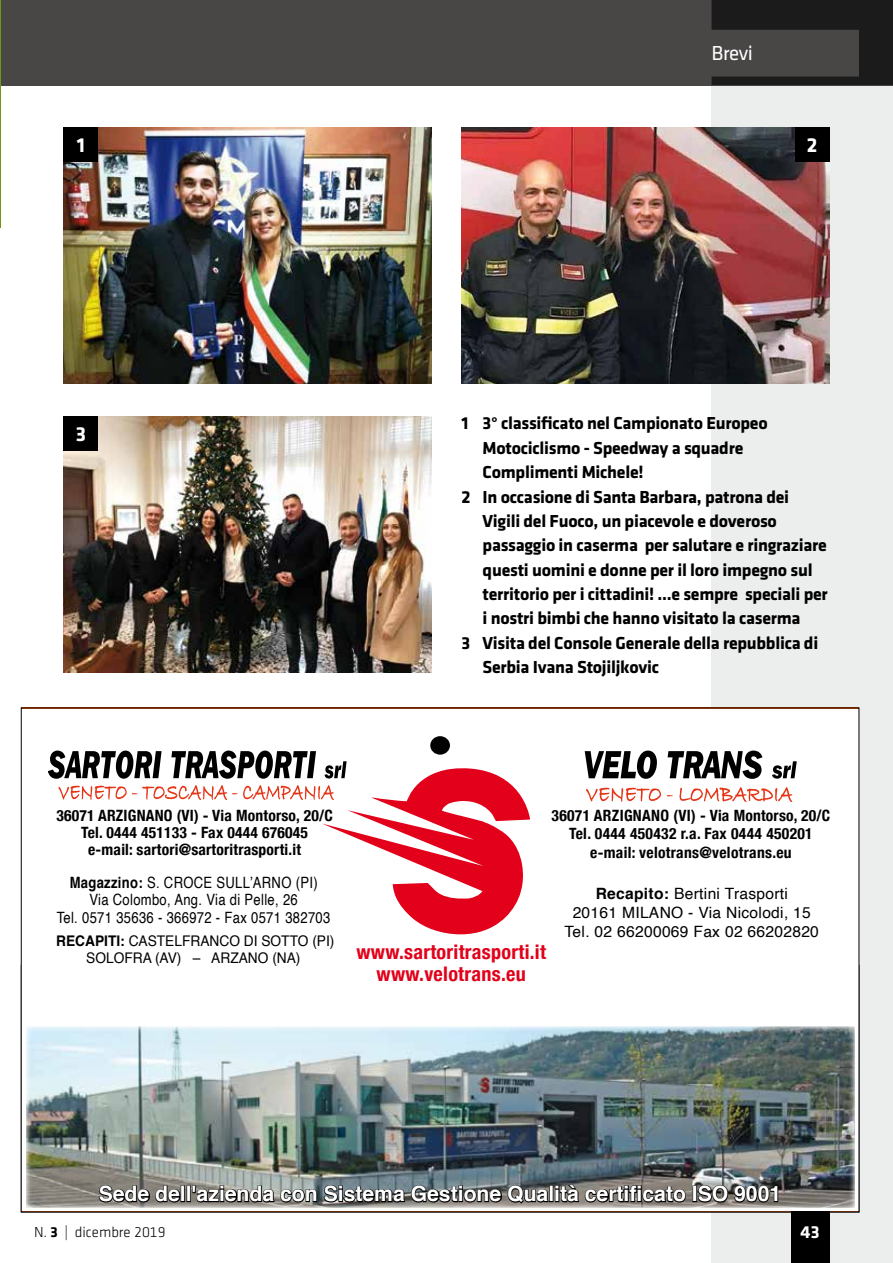
<style>
.page{position:relative;width:893px;height:1263px;background:#fff}
.page>*{position:absolute;margin:0;border:0;box-sizing:border-box;transform-origin:0 0}
.t1{font:700 21.15px "Helvetica";color:#fff}
.t2{font:21px "Klavika Regular OSTF";letter-spacing:-.02em;color:#fff}
.t3{font:700 21px "Klavika";color:#fff}
.t4{font:700 condensed 20.1px/22px "Helvetica Neue";letter-spacing:.015em;color:#e2001a;text-align:center}
.t5{font:700 18px "Klavika";letter-spacing:-.015em;color:#000}
.t6{font:700 18px "Klavika";color:#fff}
.t7{font:700 condensed 15.6px/17.4px "Helvetica Neue";letter-spacing:.015em;color:#000;text-align:center}
.t8{font:15.6px/17.4px "Helvetica";letter-spacing:.02em;color:#000;text-align:center;scale:.84 1}
.t9{font:15.6px/18.8px "Helvetica";letter-spacing:.02em;color:#000;text-align:center}
.t10{font:15px "Klavika Light TF";color:#000}
.t11{font:14.7px/17.5px "Helvetica";color:#000;text-align:center;scale:.94 1}
.s1{font-weight:700}
.s2{font-family:"Klavika";font-weight:700}
</style>
<div class="page">
<div style="left:711px;top:85px;width:182px;height:1178px;background:#eceded"></div>
<div style="left:0;top:0;width:893px;height:85px;background:#494646"></div>
<svg style="left:711px;top:0;width:182px;height:85px"></svg>
<img style="left:64px;top:417px;width:368px;height:256px">
<img style="left:64px;top:128px;width:368px;height:256px">
<img style="left:461px;top:128px;width:368px;height:256px">
<div style="left:795px;top:128px;width:34px;height:34px;background:#000"></div>
<div style="left:64px;top:128px;width:34px;height:34px;background:#000"></div>
<div style="left:64px;top:417px;width:34px;height:34px;background:#000"></div>
<div style="left:21px;top:709px;width:838px;height:502px;background:#fff"></div>
<svg style="left:48px;top:750px;width:482px;height:184px"></svg>
<svg style="left:585px;top:750px;width:72px;height:29px"></svg>
<svg style="left:668px;top:750px;width:94px;height:29px"></svg>
<svg style="left:772px;top:761px;width:25px;height:18px"></svg>
<svg style="left:586px;top:787px;width:75px;height:15px"></svg>
<svg style="left:679px;top:787px;width:113px;height:15px"></svg>
<div style="left:430px;top:736px;width:20px;height:19px;background:#000;border-radius:50%"></div>
<img style="left:26px;top:1027px;width:829px;height:180px">
<svg style="left:98px;top:1184px;width:83px;height:19px;background:#4e4c47"></svg>
<div style="left:181px;top:1185px;width:4px;height:17px;border:1px solid #000"></div>
<div style="left:186px;top:1185px;width:5px;height:17px;border:1px solid #000"></div>
<svg style="left:191px;top:1184px;width:358px;height:20px;background:#515452"></svg>
<div style="left:549px;top:1185px;width:4px;height:17px;border:1px solid #000"></div>
<svg style="left:555px;top:1183px;width:132px;height:20px;background:#524d49"></svg>
<div style="left:692px;top:1185px;width:5px;height:17px;border:1px solid #000"></div>
<svg style="left:697px;top:1184px;width:82px;height:19px;background:#41403d"></svg>
<div style="left:791px;top:1212px;width:38px;height:51px;background:#000"></div>
<p class="t2" style="left:711px;top:43px;width:43px">Brevi</p>
<p class="t3" style="left:77px;top:133px;width:10px">1</p>
<p class="t3" style="left:807px;top:133px;width:12px">2</p>
<p class="t3" style="left:76px;top:423px;width:12px">3</p>
<p class="t5" style="left:461px;top:414px;width:308px">1 3° classificato nel Campionato Europeo</p>
<p class="t5" style="left:483px;top:438px;width:262px">Motociclismo - Speedway a squadre</p>
<p class="t5" style="left:483px;top:462px;width:163px">Complimenti Michele!</p>
<p class="t5" style="left:461px;top:487px;width:329px">2 In occasione di Santa Barbara, patrona dei</p>
<p class="t5" style="left:483px;top:511px;width:296px">Vigili del Fuoco, un piacevole e doveroso</p>
<p class="t5" style="left:483px;top:535px;width:346px">passaggio in caserma per salutare e ringraziare</p>
<p class="t5" style="left:483px;top:560px;width:332px">questi uomini e donne per il loro impegno sul</p>
<p class="t5" style="left:483px;top:584px;width:347px">territorio per i cittadini! ...e sempre speciali per</p>
<p class="t5" style="left:483px;top:608px;width:319px">i nostri bimbi che hanno visitato la caserma</p>
<p class="t5" style="left:461px;top:633px;width:358px">3 Visita del Console Generale della repubblica di</p>
<p class="t5" style="left:483px;top:657px;width:178px">Serbia Ivana Stojiljkovic</p>
<p class="t7" style="left:56px;top:805px;width:278px">36071 ARZIGNANO (VI) - Via Montorso, 20/C<br>Tel. 0444 451133 - Fax 0444 676045<br>e-mail: sartori@sartoritrasporti.it</p>
<p class="t7" style="left:552px;top:805px;width:280px;line-height:18.8px">36071 ARZIGNANO (VI) - Via Montorso, 20/C<br>Tel. 0444 450432 r.a. Fax 0444 450201 e-mail: velotrans@velotrans.eu</p>
<p class="t8" style="left:57px;top:874px;width:327px"><span class="s1">Magazzino:</span> S. CROCE SULL’ARNO (PI)<br>Via Colombo, Ang. Via di Pelle, 26<br>Tel. 0571 35636 - 366972 - Fax 0571 382703</p>
<p class="t11" style="left:56px;top:932px;width:298px"><span class="s1">RECAPITI:</span> CASTELFRANCO DI SOTTO (PI)<br>SOLOFRA (AV) – ARZANO (NA)</p>
<p class="t4" style="left:356px;top:939px;width:191px">www.sartoritrasporti.it www.velotrans.eu</p>
<p class="t9" style="left:564px;top:885px;width:256px"><span class="s1">Recapito:</span> Bertini Trasporti<br>20161 MILANO - Via Nicolodi, 15<br>Tel. 02 66200069 Fax 02 66202820</p>
<p class="t1" style="left:99px;top:1177px;width:684px">Sede dell'azienda con Sistema Gestione Qualità certificato ISO 9001</p>
<p class="t10" style="left:34px;top:1225px;width:133px">N. <span class="s2">3</span> | dicembre 2019</p>
<p class="t6" style="left:801px;top:1222px;width:20px">43</p>
</div>
